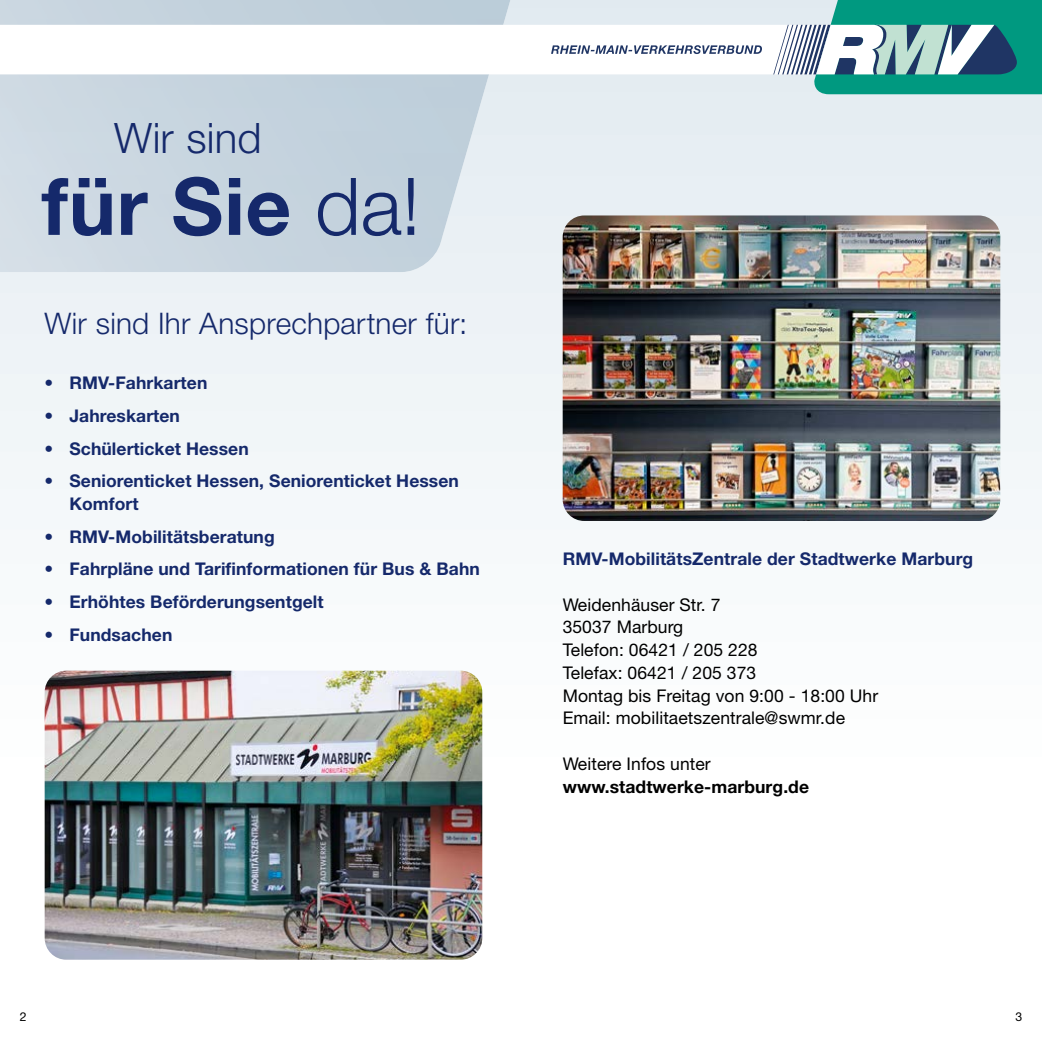
<style>
.page{position:relative;width:1042px;height:1042px;background:#fff}
.page>*{position:absolute;margin:0;border:0;box-sizing:border-box;transform-origin:0 0}
.t1{font:700 79.62px "Helvetica Neue LT Std";letter-spacing:.01em;color:#15296b}
.t2{font:300 42px "Helvetica Neue LT Std";letter-spacing:.005em;color:#15296b}
.t3{font:300 29.75px "Helvetica Neue LT Std";letter-spacing:.005em;color:#15296b}
.t4{font:700 17.5px/22.8px "Helvetica Neue LT Std";letter-spacing:.005em;color:#15296b}
.t5{font:17.5px/22.8px "Helvetica Neue LT Std";letter-spacing:.005em;color:#000}
.t6{font:700 17.5px "Helvetica Neue LT Std";letter-spacing:.005em;color:#000}
.t7{font:12.25px "Helvetica Neue LT Std";color:#000}
.s1{font-weight:300}
.s2{font-weight:400}
</style>
<div class="page">
<img style="left:45px;top:671px;width:437px;height:288px">
<img style="left:563px;top:215px;width:437px;height:306px">
<svg style="left:0;top:0;width:1042px;height:94px"></svg>
<h2 class="t2" style="left:114px;top:113px;width:149px">Wir sind</h2>
<h1 class="t1" style="left:42px;top:157px;width:380px">für Sie <span class="s1">da!</span></h1>
<h3 class="t3" style="left:45px;top:305px;width:424px">Wir sind Ihr Ansprechpartner für:</h3>
<p class="t4" style="left:45px;top:371px;width:164px"><span class="s2">•</span> RMV-Fahrkarten</p>
<p class="t4" style="left:45px;top:404px;width:137px"><span class="s2">•</span> Jahreskarten</p>
<p class="t4" style="left:45px;top:437px;width:206px"><span class="s2">•</span> Schülerticket Hessen</p>
<p class="t4" style="left:69px;top:469px;width:391px;text-indent:-25px"><span class="s2">•</span> Seniorenticket Hessen, Seniorenticket Hessen<br>Komfort</p>
<p class="t4" style="left:45px;top:525px;width:232px"><span class="s2">•</span> RMV-Mobilitätsberatung</p>
<p class="t4" style="left:45px;top:557px;width:437px"><span class="s2">•</span> Fahrpläne und Tarifinformationen für Bus &amp; Bahn</p>
<p class="t4" style="left:45px;top:590px;width:280px"><span class="s2">•</span> Erhöhtes Beförderungsentgelt</p>
<p class="t4" style="left:45px;top:623px;width:129px"><span class="s2">•</span> Fundsachen</p>
<p class="t4" style="left:563px;top:547px;width:412px">RMV-MobilitätsZentrale der Stadtwerke Marburg</p>
<p class="t5" style="left:563px;top:593px;width:317px">Weidenhäuser Str. 7<br>35037 Marburg<br>Telefon: 06421 / 205 228<br>Telefax: 06421 / 205 373<br>Montag bis Freitag von 9:00 - 18:00 Uhr<br>Email: mobilitaetszentrale@swmr.de</p>
<p class="t5" style="left:563px;top:752px;width:150px">Weitere Infos unter</p>
<p class="t6" style="left:563px;top:775px;width:248px">www.stadtwerke-marburg.de</p>
<p class="t7" style="left:20px;top:1009px;width:8px">2</p>
<p class="t7" style="left:1015px;top:1009px;width:8px">3</p>
</div>
